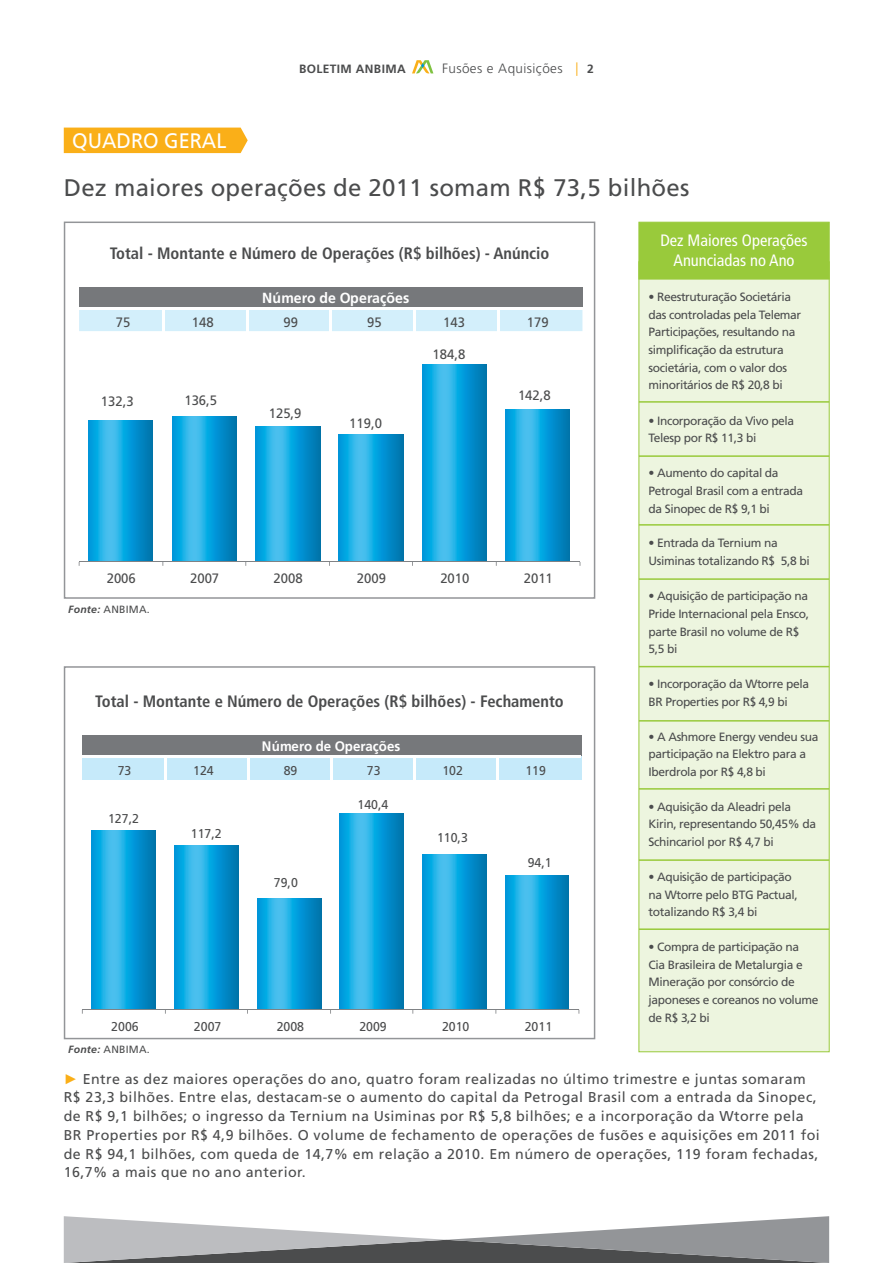
<style>
.page{position:relative;width:893px;height:1263px;background:#fff}
.page>*{position:absolute;margin:0;border:0;box-sizing:border-box;transform-origin:0 0}
.t1{font:24px "Frutiger";letter-spacing:.01em;color:#4b4c4d}
.t2{font:21px "Frutiger";color:#fff;scale:.95 1}
.t3{font:700 condensed 16.5px "Frutiger";color:#4b4c4d}
.t4{font:condensed 16.5px "Frutiger";color:#fff}
.t5{font:700 14.7px "Frutiger";letter-spacing:.005em;color:#fff;scale:.96 1}
.t6{font:14.25px/18.8px "Frutiger";letter-spacing:.03em;color:#4b4c4d}
.t7{font:700 13.8px "Frutiger";letter-spacing:.005em;color:#fff;scale:.96 1}
.t8{font:13.65px "Frutiger";color:#4b4c4d;scale:.96 1}
.t9{font:300 13.5px "Frutiger CE";letter-spacing:.03em;color:#4b4c4d}
.t10{font:12.75px "Frutiger";color:#4b4c4d;scale:.96 1}
.t11{font:12px/17.7px "Frutiger";letter-spacing:-.03em;color:#4b4c4d}
.t12{font:700 12px "Frutiger CE";letter-spacing:.03em;color:#4b4c4d}
.t13{font:10.5px "Frutiger";letter-spacing:.02em;color:#4b4c4d}
.s1{color:#faaf18}
.s2{font-weight:700;font-size:12px}
.s3{font-family:"Frutiger CE";font-weight:700;font-style:italic}
.s4{font-family:"Arial";font-weight:700;color:#faaf18}
</style>
<div class="page">
<svg style="left:64px;top:1216px;width:765px;height:47px"></svg>
<svg style="left:412px;top:60px;width:21px;height:14px"></svg>
<div style="left:79px;top:288px;width:503px;height:21px;background:#76787b"></div>
<div style="left:79px;top:310px;width:503px;height:21px;background:#d3effb"></div>
<hr style="left:162px;top:310px;width:2px;height:22px;background:#fff">
<hr style="left:246px;top:310px;width:2px;height:22px;background:#fff">
<hr style="left:330px;top:310px;width:2px;height:22px;background:#fff">
<hr style="left:413px;top:310px;width:3px;height:22px;background:#fff">
<hr style="left:497px;top:310px;width:2px;height:22px;background:#fff">
<hr style="left:78px;top:307px;width:504px;height:3px;background:#fff">
<svg style="left:88px;top:420px;width:65px;height:141px;background:#14a0d9"></svg>
<svg style="left:172px;top:416px;width:64px;height:145px;background:#14a1da"></svg>
<svg style="left:256px;top:427px;width:64px;height:134px;background:#14a1da"></svg>
<svg style="left:339px;top:435px;width:64px;height:126px;background:#14a1da"></svg>
<svg style="left:423px;top:364px;width:64px;height:197px;background:#14a0d9"></svg>
<svg style="left:506px;top:409px;width:64px;height:152px;background:#14a1d9"></svg>
<hr style="left:79px;top:561px;width:501px;height:1px;background:#808285">
<div style="left:64px;top:222px;width:531px;height:377px;border:2px solid #939598"></div>
<div style="left:64px;top:128px;width:184px;height:25px;background:#faaf18"></div>
<div style="left:82px;top:735px;width:499px;height:22px;background:#76787b"></div>
<div style="left:82px;top:756px;width:499px;height:24px;background:#c6eafa"></div>
<hr style="left:165px;top:758px;width:2px;height:23px;background:#fff">
<hr style="left:248px;top:758px;width:2px;height:23px;background:#fff">
<hr style="left:331px;top:758px;width:2px;height:23px;background:#fff">
<hr style="left:414px;top:758px;width:2px;height:23px;background:#fff">
<hr style="left:497px;top:758px;width:2px;height:23px;background:#fff">
<hr style="left:81px;top:755px;width:500px;height:3px;background:#fff">
<svg style="left:92px;top:831px;width:63px;height:178px;background:#14a1da"></svg>
<svg style="left:175px;top:846px;width:63px;height:163px;background:#14a1da"></svg>
<svg style="left:258px;top:899px;width:63px;height:110px;background:#14a1da"></svg>
<svg style="left:340px;top:813px;width:64px;height:196px;background:#14a0d9"></svg>
<svg style="left:423px;top:854px;width:64px;height:155px;background:#14a0d9"></svg>
<svg style="left:505px;top:875px;width:64px;height:134px;background:#14a0d9"></svg>
<hr style="left:82px;top:1009px;width:497px;height:1px;background:#808285">
<div style="left:64px;top:666px;width:531px;height:373px;border:2px solid #939598"></div>
<div style="left:639px;top:262px;width:190px;height:790px;background:#edf5df"></div>
<div style="left:639px;top:222px;width:190px;height:57px;background:#99ca3b;border:1px solid #99ca3b"></div>
<hr style="left:639px;top:524px;width:190px;height:2px;background:#99ca3b">
<hr style="left:639px;top:401px;width:190px;height:2px;background:#99ca3b">
<hr style="left:639px;top:455px;width:190px;height:2px;background:#99ca3b">
<hr style="left:639px;top:578px;width:190px;height:2px;background:#99ca3b">
<hr style="left:639px;top:666px;width:190px;height:1px;background:#99ca3b">
<hr style="left:639px;top:720px;width:190px;height:2px;background:#99ca3b">
<hr style="left:639px;top:859px;width:190px;height:2px;background:#99ca3b">
<hr style="left:639px;top:928px;width:190px;height:2px;background:#99ca3b">
<hr style="left:639px;top:788px;width:190px;height:2px;background:#99ca3b">
<p class="t2" style="left:72px;top:129px;width:164px">QUADRO GERAL</p>
<p class="t12" style="left:299px;top:62px;width:108px">BOLETIM ANBIMA</p>
<p class="t9" style="left:442px;top:61px;width:153px">Fusões e Aquisições <span class="s1">|</span> <span class="s2">2</span></p>
<p class="t1" style="left:64px;top:173px;width:627px">Dez maiores operações de 2011 somam R$ 73,5 bilhões</p>
<p class="t3" style="left:110px;top:243px;width:441px">Total - Montante e Número de Operações (R$ bilhões) - Anúncio</p>
<p class="t5" style="left:262px;top:289px;width:155px">Número de Operações</p>
<p class="t8" style="left:116px;top:315px;width:17px">75</p>
<p class="t8" style="left:192px;top:315px;width:24px">148</p>
<p class="t8" style="left:283px;top:315px;width:17px">99</p>
<p class="t8" style="left:367px;top:315px;width:17px">95</p>
<p class="t8" style="left:443px;top:315px;width:24px">143</p>
<p class="t8" style="left:527px;top:315px;width:24px">179</p>
<p class="t8" style="left:101px;top:394px;width:36px">132,3</p>
<p class="t8" style="left:184px;top:393px;width:36px">136,5</p>
<p class="t8" style="left:269px;top:406px;width:36px">125,9</p>
<p class="t8" style="left:349px;top:415px;width:36px">119,0</p>
<p class="t8" style="left:433px;top:347px;width:36px">184,8</p>
<p class="t8" style="left:518px;top:387px;width:36px">142,8</p>
<p class="t8" style="left:107px;top:570px;width:32px">2006</p>
<p class="t8" style="left:190px;top:570px;width:32px">2007</p>
<p class="t8" style="left:274px;top:570px;width:32px">2008</p>
<p class="t8" style="left:357px;top:570px;width:32px">2009</p>
<p class="t8" style="left:440px;top:570px;width:32px">2010</p>
<p class="t8" style="left:524px;top:570px;width:32px">2011</p>
<p class="t13" style="left:68px;top:603px;width:83px"><span class="s3">Fonte:</span> ANBIMA.</p>
<p class="t3" style="left:95px;top:691px;width:470px">Total - Montante e Número de Operações (R$ bilhões) - Fechamento</p>
<p class="t7" style="left:262px;top:738px;width:146px">Número de Operações</p>
<p class="t10" style="left:118px;top:763px;width:16px">73</p>
<p class="t10" style="left:193px;top:763px;width:23px">124</p>
<p class="t10" style="left:284px;top:763px;width:16px">89</p>
<p class="t10" style="left:367px;top:763px;width:16px">73</p>
<p class="t10" style="left:442px;top:763px;width:23px">102</p>
<p class="t10" style="left:525px;top:763px;width:23px">119</p>
<p class="t10" style="left:108px;top:811px;width:34px">127,2</p>
<p class="t10" style="left:191px;top:826px;width:34px">117,2</p>
<p class="t10" style="left:274px;top:875px;width:26px">79,0</p>
<p class="t10" style="left:358px;top:796px;width:34px">140,4</p>
<p class="t10" style="left:437px;top:830px;width:34px">110,3</p>
<p class="t10" style="left:528px;top:855px;width:26px">94,1</p>
<p class="t10" style="left:111px;top:1019px;width:30px">2006</p>
<p class="t10" style="left:194px;top:1019px;width:30px">2007</p>
<p class="t10" style="left:277px;top:1019px;width:30px">2008</p>
<p class="t10" style="left:359px;top:1019px;width:30px">2009</p>
<p class="t10" style="left:442px;top:1019px;width:30px">2010</p>
<p class="t10" style="left:525px;top:1019px;width:30px">2011</p>
<p class="t13" style="left:68px;top:1043px;width:83px"><span class="s3">Fonte:</span> ANBIMA.</p>
<p class="t4" style="left:660px;top:231px;width:149px">Dez Maiores Operações</p>
<p class="t4" style="left:673px;top:251px;width:123px">Anunciadas no Ano</p>
<p class="t11" style="left:648px;top:288px;width:154px">• Reestruturação Societária das controladas pela Telemar<br>Participações, resultando na simplificação da estrutura societária, com o valor dos minoritários de R$ 20,8 bi</p>
<p class="t11" style="left:648px;top:412px;width:147px">• Incorporação da Vivo pela<br>Telesp por R$ 11,3 bi</p>
<p class="t11" style="left:648px;top:464px;width:156px">• Aumento do capital da<br>Petrogal Brasil com a entrada da Sinopec de R$ 9,1 bi</p>
<p class="t11" style="left:648px;top:534px;width:163px">• Entrada da Ternium na<br>Usiminas totalizando R$ 5,8 bi</p>
<p class="t11" style="left:648px;top:587px;width:162px">• Aquisição de participação na<br>Pride Internacional pela Ensco, parte Brasil no volume de R$<br>5,5 bi</p>
<p class="t11" style="left:648px;top:675px;width:162px">• Incorporação da Wtorre pela<br>BR Properties por R$ 4,9 bi</p>
<p class="t11" style="left:648px;top:728px;width:171px">• A Ashmore Energy vendeu sua participação na Elektro para a<br>Iberdrola por R$ 4,8 bi</p>
<p class="t11" style="left:648px;top:798px;width:169px">• Aquisição da Aleadri pela<br>Kirin, representando 50,45% da<br>Schincariol por R$ 4,7 bi</p>
<p class="t11" style="left:648px;top:868px;width:151px">• Aquisição de participação na Wtorre pelo BTG Pactual, totalizando R$ 3,4 bi</p>
<p class="t11" style="left:648px;top:938px;width:172px">• Compra de participação na<br>Cia Brasileira de Metalurgia e<br>Mineração por consórcio de japoneses e coreanos no volume de R$ 3,2 bi</p>
<p class="t6" style="left:64px;top:1069px;width:757px"><span class="s4">►</span> Entre as dez maiores operações do ano, quatro foram realizadas no último trimestre e juntas somaram R$ 23,3 bilhões. Entre elas, destacam-se o aumento do capital da Petrogal Brasil com a entrada da Sinopec, de R$ 9,1 bilhões; o ingresso da Ternium na Usiminas por R$ 5,8 bilhões; e a incorporação da Wtorre pela BR Properties por R$ 4,9 bilhões. O volume de fechamento de operações de fusões e aquisições em 2011 foi de R$ 94,1 bilhões, com queda de 14,7% em relação a 2010. Em número de operações, 119 foram fechadas, 16,7% a mais que no ano anterior.</p>
</div>
